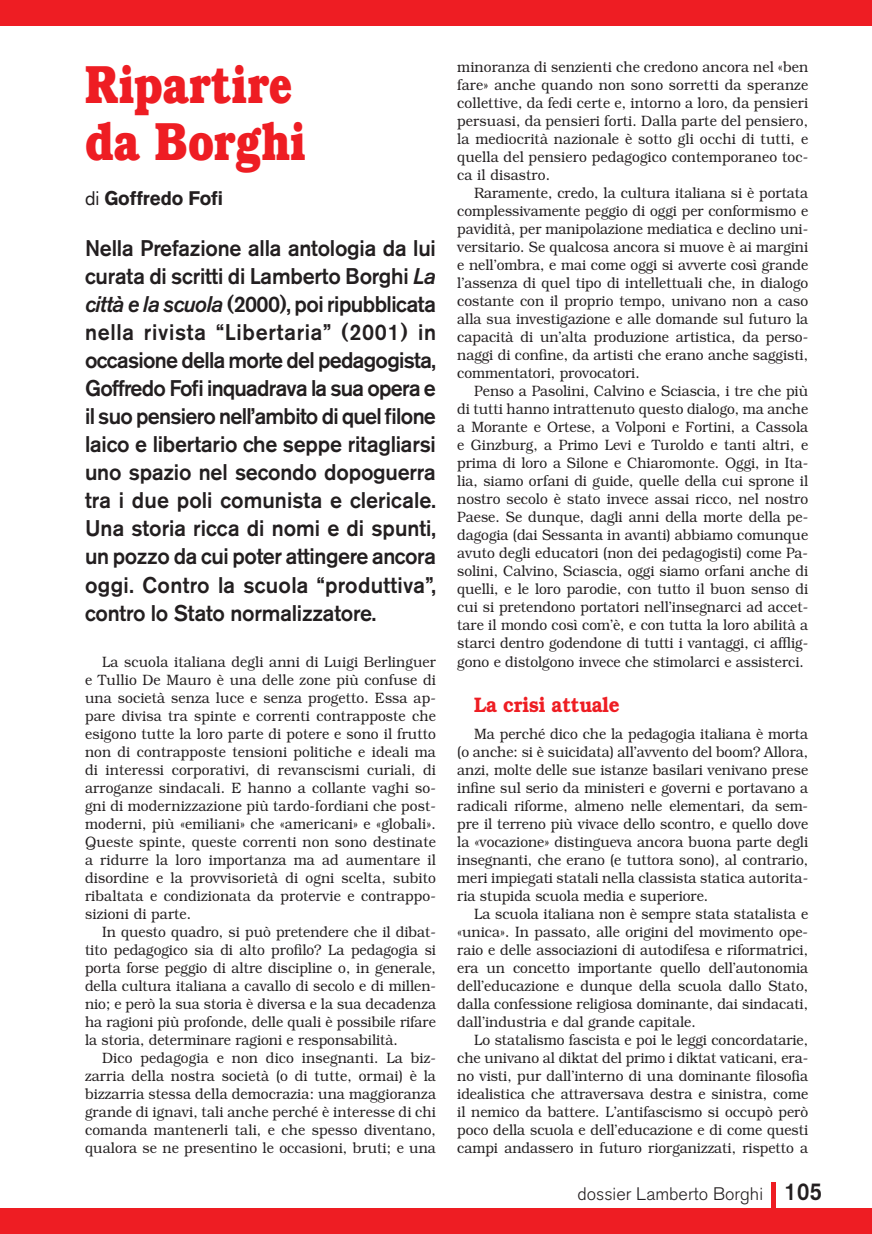
<style>
.page{position:relative;width:872px;height:1234px;background:#fff}
.page>*{position:absolute;margin:0;border:0;box-sizing:border-box;transform-origin:0 0}
.t1{font:700 54px/57px "Bookman";color:#ee1d23;scale:.79 1}
.t2{font:500 22.5px/28px "Akzidenz Grotesk BE";letter-spacing:-.01em;color:#231f20;text-align:justify;scale:.95 1}
.t3{font:600 21px "Bookman";letter-spacing:-.01em;color:#ee1d23;scale:.9 1}
.t4{font:700 19.5px "Akzidenz Grotesk BE";color:#231f20;scale:.95 1}
.t5{font:300 18px "Akzidenz Grotesk BE";color:#231f20}
.t6{font:300 15px/18px "Bookman";color:#231f20;text-align:justify;scale:.92 1}
.s1{font-weight:400}
.s2{font-style:italic}
.s3{font-weight:500;font-size:24.15px}
</style>
<div class="page">
<div style="left:771px;top:1182px;width:5px;height:51px;background:#ee1d23"></div>
<div style="left:0;top:1208px;width:872px;height:25px;background:#ee1d23"></div>
<div style="left:0;top:0;width:872px;height:26px;background:#ee1d23"></div>
<h1 class="t1" style="left:85px;top:61px;width:282px">Ripartire da Borghi</h1>
<h3 class="t4" style="left:85px;top:191px;width:147px"><span class="s1">di</span> Goffredo Fofi</h3>
<p class="t2" style="left:85px;top:236px;width:371px">Nella Prefazione alla antologia da lui curata di scritti di Lamberto Borghi <span class="s2">La città e la scuola</span> (2000), poi ripubblicata nella rivista “Libertaria” (2001) in occasione della morte del pedagogista, Goffredo Fofi inquadrava la sua opera e il suo pensiero nell’ambito di quel filone laico e libertario che seppe ritagliarsi uno spazio nel secondo dopoguerra tra i due poli comunista e clericale.<br>Una storia ricca di nomi e di spunti, un pozzo da cui poter attingere ancora oggi. Contro la scuola “produttiva”, contro lo Stato normalizzatore.</p>
<p class="t6" style="left:85px;top:653px;width:383px;text-indent:17px">La scuola italiana degli anni di Luigi Berlinguer e Tullio De Mauro è una delle zone più confuse di una società senza luce e senza progetto. Essa ap&shy;pare divisa tra spinte e correnti contrapposte che esigono tutte la loro parte di potere e sono il frutto non di contrapposte tensioni politiche e ideali ma di interessi corporativi, di revanscismi curiali, di arroganze sindacali. E hanno a collante vaghi so&shy;gni di modernizzazione più tardo-fordiani che post&shy;moderni, più «emiliani» che «americani» e «globali».<br>Queste spinte, queste correnti non sono destinate a ridurre la loro importanza ma ad aumentare il disordine e la provvisorietà di ogni scelta, subito ribaltata e condizionata da protervie e contrappo&shy;sizioni di parte.</p>
<p class="t6" style="left:85px;top:923px;width:383px;text-indent:17px">In questo quadro, si può pretendere che il dibat&shy;tito pedagogico sia di alto profilo? La pedagogia si porta forse peggio di altre discipline o, in generale, della cultura italiana a cavallo di secolo e di millen&shy;nio; e però la sua storia è diversa e la sua decadenza ha ragioni più profonde, delle quali è possibile rifare la storia, determinare ragioni e responsabilità.</p>
<p class="t6" style="left:85px;top:1049px;width:383px;text-indent:17px">Dico pedagogia e non dico insegnanti. La biz&shy;zarria della nostra società (o di tutte, ormai) è la bizzarria stessa della democrazia: una maggioranza grande di ignavi, tali anche perché è interesse di chi comanda mantenerli tali, e che spesso diventano, qualora se ne presentino le occasioni, bruti; e una</p>
<p class="t6" style="left:457px;top:59px;width:383px">minoranza di senzienti che credono ancora nel «ben fare» anche quando non sono sorretti da speranze collettive, da fedi certe e, intorno a loro, da pensieri persuasi, da pensieri forti. Dalla parte del pensiero, la mediocrità nazionale è sotto gli occhi di tutti, e quella del pensiero pedagogico contemporaneo toc&shy;ca il disastro.</p>
<p class="t6" style="left:457px;top:185px;width:383px;text-indent:17px">Raramente, credo, la cultura italiana si è portata complessivamente peggio di oggi per conformismo e pavidità, per manipolazione mediatica e declino uni&shy;versitario. Se qualcosa ancora si muove è ai margini e nell’ombra, e mai come oggi si avverte così grande l’assenza di quel tipo di intellettuali che, in dialogo costante con il proprio tempo, univano non a caso alla sua investigazione e alle domande sul futuro la capacità di un’alta produzione artistica, da perso&shy;naggi di confine, da artisti che erano anche saggisti, commentatori, provocatori.</p>
<p class="t6" style="left:457px;top:383px;width:383px;text-indent:17px">Penso a Pasolini, Calvino e Sciascia, i tre che più di tutti hanno intrattenuto questo dialogo, ma anche a Morante e Ortese, a Volponi e Fortini, a Cassola e Ginzburg, a Primo Levi e Turoldo e tanti altri, e prima di loro a Silone e Chiaromonte. Oggi, in Ita&shy;lia, siamo orfani di guide, quelle della cui sprone il nostro secolo è stato invece assai ricco, nel nostro Paese. Se dunque, dagli anni della morte della pe&shy;dagogia (dai Sessanta in avanti) abbiamo comunque avuto degli educatori (non dei pedagogisti) come Pa&shy;solini, Calvino, Sciascia, oggi siamo orfani anche di quelli, e le loro parodie, con tutto il buon senso di cui si pretendono portatori nell’insegnarci ad accet&shy;tare il mondo così com’è, e con tutta la loro abilità a starci dentro godendone di tutti i vantaggi, ci afflig&shy;gono e distolgono invece che stimolarci e assisterci.</p>
<h3 class="t3" style="left:474px;top:696px;width:163px">La crisi attuale</h3>
<p class="t6" style="left:457px;top:725px;width:383px;text-indent:17px">Ma perché dico che la pedagogia italiana è morta (o anche: si è suicidata) all’avvento del boom? Allora, anzi, molte delle sue istanze basilari venivano prese infine sul serio da ministeri e governi e portavano a radicali riforme, almeno nelle elementari, da sem&shy;pre il terreno più vivace dello scontro, e quello dove la «vocazione» distingueva ancora buona parte degli insegnanti, che erano (e tuttora sono), al contrario, meri impiegati statali nella classista statica autorita&shy;ria stupida scuola media e superiore.</p>
<p class="t6" style="left:457px;top:905px;width:383px;text-indent:17px">La scuola italiana non è sempre stata statalista e «unica». In passato, alle origini del movimento ope&shy;raio e delle associazioni di autodifesa e riformatrici, era un concetto importante quello dell’autonomia dell’educazione e dunque della scuola dallo Stato, dalla confessione religiosa dominante, dai sindacati, dall’industria e dal grande capitale.</p>
<p class="t6" style="left:457px;top:1031px;width:383px;text-indent:17px">Lo statalismo fascista e poi le leggi concordatarie, che univano al diktat del primo i diktat vaticani, era&shy;no visti, pur dall’interno di una dominante filosofia idealistica che attraversava destra e sinistra, come il nemico da battere. L’antifascismo si occupò però poco della scuola e dell’educazione e di come questi campi andassero in futuro riorganizzati, rispetto a</p>
<p class="t5" style="left:577px;top:1186px;width:246px">dossier Lamberto Borghi <span class="s3">105</span></p>
</div>
